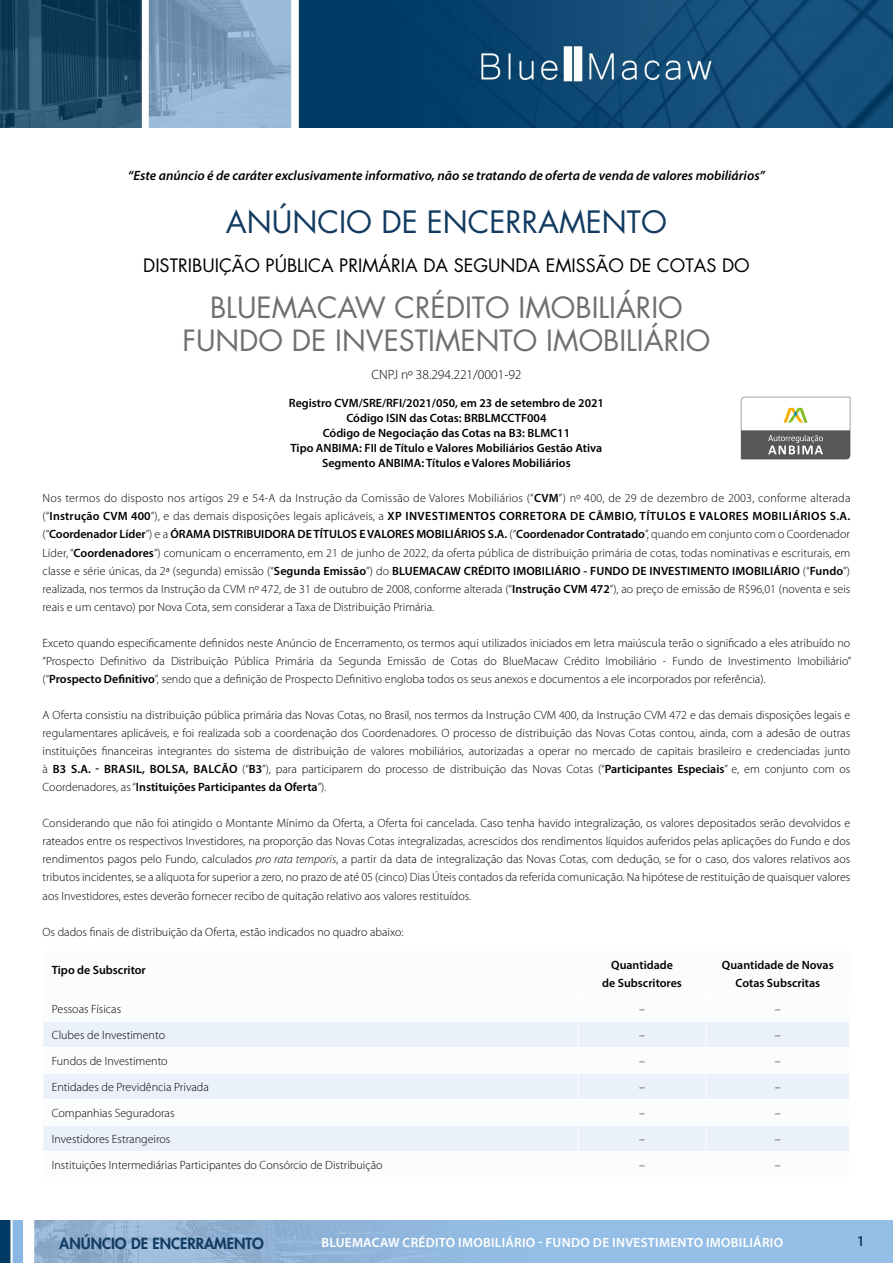
<style>
.page{position:relative;width:893px;height:1263px;background:#fff}
.page>*{position:absolute;margin:0;border:0;box-sizing:border-box;transform-origin:0 0}
.t1{font:30px "Futura PRO";color:#123b62}
.t2{font:28.5px/33px "Futura PRO";color:#706f6f;text-align:center}
.t3{font:18px "Futura PRO";color:#000}
.t4{font:800 15px "Futura PRO";color:#123b62}
.t5{font:600 15px "Myriad Pro";color:#123b62}
.t6{font:italic 600 13.5px "Myriad Pro";color:#000}
.t7{font:300 13.5px "Myriad Pro";color:#000}
.t8{font:600 13.35px "Myriad Pro";letter-spacing:.02em;color:#fff}
.t9{font:300 12px/18px "Myriad Pro";color:#000;text-align:justify}
.t10{font:600 12px/15px "Myriad Pro";color:#000;text-align:center}
.s1{font-weight:600}
.s2{font-style:italic}
</style>
<div class="page">
<img style="left:0;top:1220px;width:893px;height:43px">
<img style="left:0;top:0;width:893px;height:127px">
<svg style="left:43px;top:1022px;width:806px;height:129px;fill:#eaf1fb"></svg>
<hr style="left:44px;top:1047px;width:534px;height:1px;background:#fff">
<hr style="left:578px;top:1047px;width:128px;height:1px;background:#fff">
<hr style="left:706px;top:1047px;width:144px;height:1px;background:#fff">
<hr style="left:44px;top:1073px;width:534px;height:1px;background:#fff">
<hr style="left:578px;top:1073px;width:128px;height:1px;background:#fff">
<hr style="left:706px;top:1073px;width:144px;height:1px;background:#fff">
<hr style="left:44px;top:1099px;width:534px;height:1px;background:#fff">
<hr style="left:578px;top:1099px;width:128px;height:1px;background:#fff">
<hr style="left:706px;top:1099px;width:144px;height:1px;background:#fff">
<hr style="left:44px;top:1125px;width:534px;height:1px;background:#fff">
<hr style="left:578px;top:1125px;width:128px;height:1px;background:#fff">
<hr style="left:706px;top:1125px;width:144px;height:1px;background:#fff">
<svg style="left:578px;top:1022px;width:1px;height:129px"></svg>
<svg style="left:705px;top:1022px;width:1px;height:129px"></svg>
<svg style="left:741px;top:397px;width:109px;height:62px"></svg>
<p class="t6" style="left:128px;top:167px;width:638px">“Este anúncio é de caráter exclusivamente informativo, não se tratando de oferta de venda de valores mobiliários”</p>
<h1 class="t1" style="left:226px;top:203px;width:442px">ANÚNCIO DE ENCERRAMENTO</h1>
<h3 class="t3" style="left:143px;top:254px;width:608px">DISTRIBUIÇÃO PÚBLICA PRIMÁRIA DA SEGUNDA EMISSÃO DE COTAS DO</h3>
<h2 class="t2" style="left:182px;top:291px;width:530px">BLUEMACAW CRÉDITO IMOBILIÁRIO<br>FUNDO DE INVESTIMENTO IMOBILIÁRIO</h2>
<p class="t7" style="left:371px;top:367px;width:152px">CNPJ nº 38.294.221/0001-92</p>
<p class="t10" style="left:289px;top:395px;width:317px">Registro CVM/SRE/RFI/2021/050, em 23 de setembro de 2021<br>Código ISIN das Cotas: BRBLMCCTF004<br>Código de Negociação das Cotas na B3: BLMC11<br>Tipo ANBIMA: FII de Título e Valores Mobiliários Gestão Ativa Segmento ANBIMA: Títulos e Valores Mobiliários</p>
<p class="t9" style="left:43px;top:489px;width:809px">Nos termos do disposto nos artigos 29 e 54-A da Instrução da Comissão de Valores Mobiliários (“<span class="s1">CVM</span>”) nº 400, de 29 de dezembro de 2003, conforme alterada (“<span class="s1">Instrução CVM 400</span>”), e das demais disposições legais aplicáveis, a <span class="s1">XP INVESTIMENTOS CORRETORA DE CÂMBIO, TÍTULOS E VALORES MOBILIÁRIOS S.A</span><span class="s1">. </span>(“<span class="s1">Coordenador Líder</span>”) e a <span class="s1">ÓRAMA DISTRIBUIDORA DE TÍTULOS E VALORES MOBILIÁRIOS S.A.</span> (“<span class="s1">Coordenador Contratado</span>”, quando em conjunto com o Coordenador Líder, “<span class="s1">Coordenadores</span>”) comunicam o encerramento, em 21 de junho de 2022, da oferta pública de distribuição primária de cotas, todas nominativas e escriturais, em classe e série únicas, da 2ª (segunda) emissão (“<span class="s1">Segunda Emissão</span>”) do <span class="s1">BLUEMACAW CRÉDITO IMOBILIÁRIO - FUNDO DE INVESTIMENTO IMOBILIÁRIO</span> (“<span class="s1">Fundo</span>”) realizada, nos termos da Instrução da CVM nº 472, de 31 de outubro de 2008, conforme alterada (“<span class="s1">Instrução CVM 472</span>”), ao preço de emissão de R$96,01 (noventa e seis reais e um centavo) por Nova Cota, sem considerar a Taxa de Distribuição Primária.</p>
<p class="t9" style="left:43px;top:634px;width:810px">Exceto quando especificamente definidos neste Anúncio de Encerramento, os termos aqui utilizados iniciados em letra maiúscula terão o significado a eles atribuído no “Prospecto Definitivo da Distribuição Pública Primária da Segunda Emissão de Cotas do BlueMacaw Crédito Imobiliário - Fundo de Investimento Imobiliário” (“<span class="s1">Prospecto Definitivo</span>”, sendo que a definição de Prospecto Definitivo engloba todos os seus anexos e documentos a ele incorporados por referência).</p>
<p class="t9" style="left:43px;top:706px;width:809px">A Oferta consistiu na distribuição pública primária das Novas Cotas, no Brasil, nos termos da Instrução CVM 400, da Instrução CVM 472 e das demais disposições legais e regulamentares aplicáveis, e foi realizada sob a coordenação dos Coordenadores. O processo de distribuição das Novas Cotas contou, ainda, com a adesão de outras instituições financeiras integrantes do sistema de distribuição de valores mobiliários, autorizadas a operar no mercado de capitais brasileiro e credenciadas junto à <span class="s1">B3 S.A. - BRASIL, BOLSA, BALCÃO</span> (“<span class="s1">B3</span>”), para participarem do processo de distribuição das Novas Cotas (“<span class="s1">Participantes Especiais</span>” e, em conjunto com os Coordenadores, as “<span class="s1">Instituições Participantes da Oferta</span>”).</p>
<p class="t9" style="left:43px;top:814px;width:809px">Considerando que não foi atingido o Montante Mínimo da Oferta, a Oferta foi cancelada. Caso tenha havido integralização, os valores depositados serão devolvidos e rateados entre os respectivos Investidores, na proporção das Novas Cotas integralizadas, acrescidos dos rendimentos líquidos auferidos pelas aplicações do Fundo e dos rendimentos pagos pelo Fundo, calculados <span class="s2">pro rata temporis</span>, a partir da data de integralização das Novas Cotas, com dedução, se for o caso, dos valores relativos aos tributos incidentes, se a alíquota for superior a zero, no prazo de até 05 (cinco) Dias Úteis contados da referida comunicação. Na hipótese de restituição de quaisquer valores aos Investidores, estes deverão fornecer recibo de quitação relativo aos valores restituídos.</p>
<p class="t9" style="left:43px;top:923px;width:362px">Os dados finais de distribuição da Oferta, estão indicados no quadro abaixo:</p>
<p class="t10" style="left:52px;top:962px;width:96px">Tipo de Subscritor</p>
<p class="t10" style="left:602px;top:956px;width:81px;line-height:18px">Quantidade<br>de Subscritores</p>
<p class="t10" style="left:722px;top:956px;width:113px;line-height:18px">Quantidade de Novas<br>Cotas Subscritas</p>
<p class="t9" style="left:52px;top:1000px;width:71px">Pessoas Físicas</p>
<p class="t9" style="left:639px;top:1000px;width:7px">–</p>
<p class="t9" style="left:775px;top:1000px;width:7px">–</p>
<p class="t9" style="left:52px;top:1026px;width:115px">Clubes de Investimento</p>
<p class="t9" style="left:639px;top:1026px;width:7px">–</p>
<p class="t9" style="left:775px;top:1026px;width:7px">–</p>
<p class="t9" style="left:52px;top:1052px;width:117px">Fundos de Investimento</p>
<p class="t9" style="left:639px;top:1052px;width:7px">–</p>
<p class="t9" style="left:775px;top:1052px;width:7px">–</p>
<p class="t9" style="left:52px;top:1078px;width:159px">Entidades de Previdência Privada</p>
<p class="t9" style="left:639px;top:1078px;width:7px">–</p>
<p class="t9" style="left:775px;top:1078px;width:7px">–</p>
<p class="t9" style="left:52px;top:1104px;width:124px">Companhias Seguradoras</p>
<p class="t9" style="left:639px;top:1104px;width:7px">–</p>
<p class="t9" style="left:775px;top:1104px;width:7px">–</p>
<p class="t9" style="left:52px;top:1130px;width:120px">Investidores Estrangeiros</p>
<p class="t9" style="left:639px;top:1130px;width:7px">–</p>
<p class="t9" style="left:775px;top:1130px;width:7px">–</p>
<p class="t9" style="left:52px;top:1156px;width:332px">Instituições Intermediárias Participantes do Consórcio de Distribuição</p>
<p class="t9" style="left:639px;top:1156px;width:7px">–</p>
<p class="t9" style="left:775px;top:1156px;width:7px">–</p>
<p class="t4" style="left:59px;top:1233px;width:206px">ANÚNCIO DE ENCERRAMENTO</p>
<p class="t8" style="left:321px;top:1234px;width:463px">BLUEMACAW CRÉDITO IMOBILIÁRIO - FUNDO DE INVESTIMENTO IMOBILIÁRIO</p>
<p class="t5" style="left:857px;top:1231px;width:10px">1</p>
</div>
